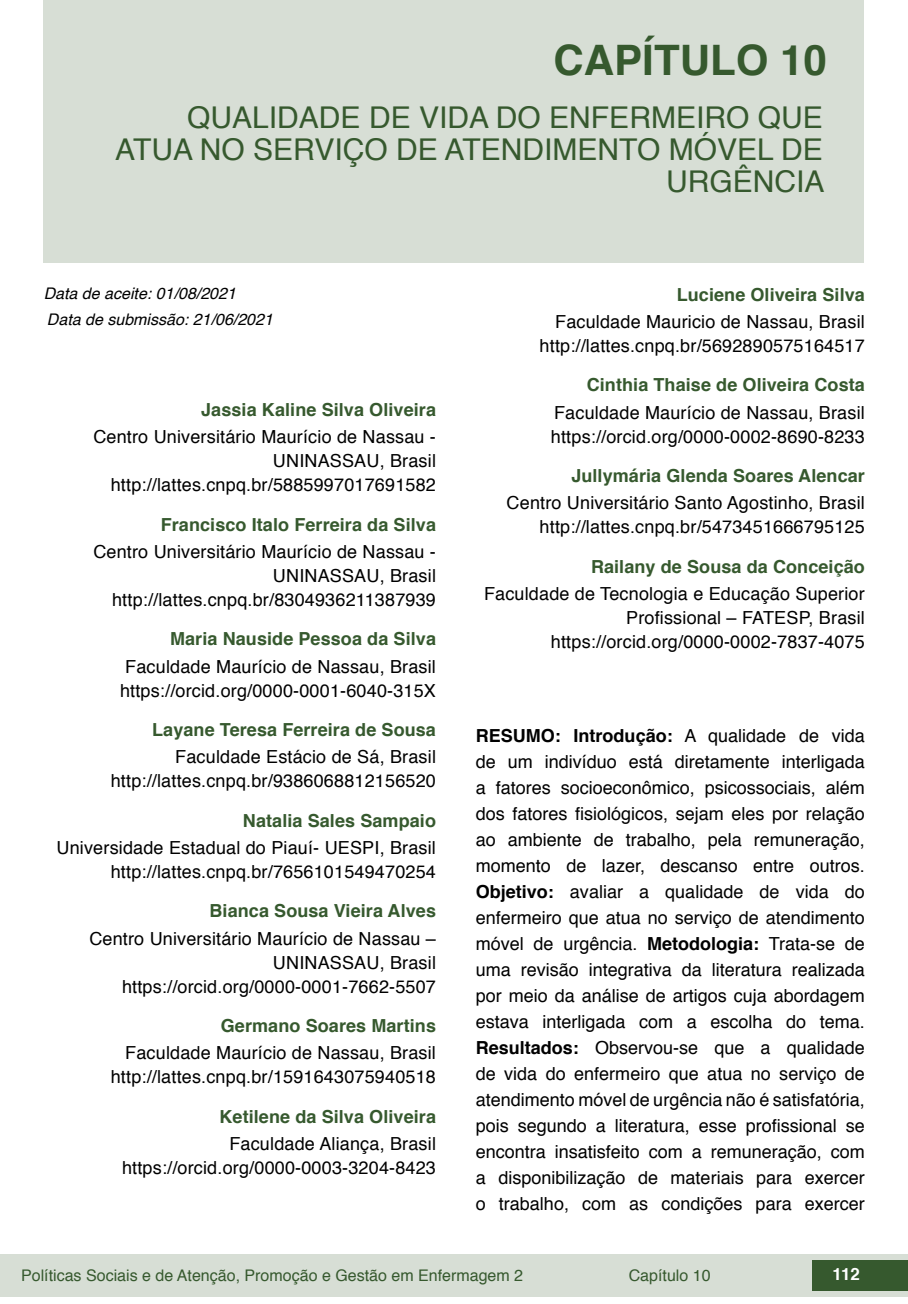
<style>
.page{position:relative;width:908px;height:1304px;background:#fff}
.page>*{position:absolute;margin:0;border:0;box-sizing:border-box;transform-origin:0 0}
.t1{font:700 42px "Helvetica";color:#36592e}
.t2{font:30px/32px "Helvetica";color:#36592e;text-align:right}
.t3{font:18px/26px "Helvetica";letter-spacing:.01em;color:#000;text-align:right}
.t4{font:700 18px "Helvetica";letter-spacing:.005em;color:#36592e}
.t5{font:700 16.8px "Helvetica";color:#fff}
.t6{font:16px "Helvetica";color:#36592e}
.t7{font:italic 16px "Helvetica";color:#000}
.s1{font-weight:700}
</style>
<div class="page">
<div style="left:0;top:1254px;width:906px;height:43px;background:#d7ded5"></div>
<div style="left:812px;top:1261px;width:95px;height:30px;background:#36592e"></div>
<div style="left:44px;top:0;width:819px;height:263px;background:#d7ded5"></div>
<h1 class="t1" style="left:553px;top:26px;width:275px">CAPÍTULO 10</h1>
<h2 class="t2" style="left:115px;top:103px;width:710px">QUALIDADE DE VIDA DO ENFERMEIRO QUE<br>ATUA NO SERVIÇO DE ATENDIMENTO MÓVEL DE<br>URGÊNCIA</h2>
<p class="t7" style="left:44px;top:280px;width:194px">Data de aceite: 01/08/2021</p>
<p class="t7" style="left:47px;top:307px;width:227px">Data de submissão: 21/06/2021</p>
<p class="t4" style="left:201px;top:395px;width:236px">Jassia Kaline Silva Oliveira</p>
<p class="t3" style="left:93px;top:426px;width:344px;line-height:24px">Centro Universitário Maurício de Nassau -<br>UNINASSAU, Brasil http://lattes.cnpq.br/5885997017691582</p>
<p class="t4" style="left:161px;top:510px;width:277px">Francisco Italo Ferreira da Silva</p>
<p class="t3" style="left:93px;top:540px;width:344px;line-height:24px">Centro Universitário Maurício de Nassau -<br>UNINASSAU, Brasil http://lattes.cnpq.br/8304936211387939</p>
<p class="t4" style="left:170px;top:625px;width:267px">Maria Nauside Pessoa da Silva</p>
<p class="t3" style="left:120px;top:655px;width:317px;line-height:24px;text-align:left">Faculdade Maurício de Nassau, Brasil https://orcid.org/0000-0001-6040-315X</p>
<p class="t4" style="left:152px;top:715px;width:285px">Layane Teresa Ferreira de Sousa</p>
<p class="t3" style="left:111px;top:746px;width:326px;line-height:24px">Faculdade Estácio de Sá, Brasil http://lattes.cnpq.br/9386068812156520</p>
<p class="t4" style="left:243px;top:806px;width:194px">Natalia Sales Sampaio</p>
<p class="t3" style="left:56px;top:836px;width:381px;line-height:24px">Universidade Estadual do Piauí- UESPI, Brasil http://lattes.cnpq.br/7656101549470254</p>
<p class="t4" style="left:209px;top:897px;width:228px">Bianca Sousa Vieira Alves</p>
<p class="t3" style="left:89px;top:927px;width:348px;line-height:24px">Centro Universitário Maurício de Nassau –<br>UNINASSAU, Brasil https://orcid.org/0000-0001-7662-5507</p>
<p class="t4" style="left:221px;top:1011px;width:216px">Germano Soares Martins</p>
<p class="t3" style="left:111px;top:1042px;width:326px;line-height:24px">Faculdade Maurício de Nassau, Brasil http://lattes.cnpq.br/1591643075940518</p>
<p class="t4" style="left:219px;top:1102px;width:218px">Ketilene da Silva Oliveira</p>
<p class="t3" style="left:122px;top:1132px;width:315px;line-height:24px">Faculdade Aliança, Brasil https://orcid.org/0000-0003-3204-8423</p>
<p class="t4" style="left:676px;top:280px;width:189px">Luciene Oliveira Silva</p>
<p class="t3" style="left:539px;top:310px;width:326px;line-height:24px">Faculdade Mauricio de Nassau, Brasil http://lattes.cnpq.br/5692890575164517</p>
<p class="t4" style="left:586px;top:370px;width:279px">Cinthia Thaise de Oliveira Costa</p>
<p class="t3" style="left:550px;top:401px;width:315px;line-height:24px;text-align:left">Faculdade Maurício de Nassau, Brasil https://orcid.org/0000-0002-8690-8233</p>
<p class="t4" style="left:571px;top:461px;width:295px">Jullymária Glenda Soares Alencar</p>
<p class="t3" style="left:506px;top:492px;width:359px;line-height:24px">Centro Universitário Santo Agostinho, Brasil http://lattes.cnpq.br/5473451666795125</p>
<p class="t4" style="left:590px;top:552px;width:275px">Railany de Sousa da Conceição</p>
<p class="t3" style="left:484px;top:582px;width:382px;line-height:24px">Faculdade de Tecnologia e Educação Superior<br>Profissional – FATESP, Brasil https://orcid.org/0000-0002-7837-4075</p>
<p class="t3" style="left:475px;top:723px;width:390px;text-align:justify"><span class="s1">RESUMO: Introdução:</span> A qualidade de vida de um indivíduo está diretamente interligada a fatores socioeconômico, psicossociais, além dos fatores fisiológicos, sejam eles por relação ao ambiente de trabalho, pela remuneração, momento de lazer, descanso entre outros.<br><span class="s1">Objetivo:</span> avaliar a qualidade de vida do enfermeiro que atua no serviço de atendimento móvel de urgência. <span class="s1">Metodologia:</span> Trata-se de uma revisão integrativa da literatura realizada por meio da análise de artigos cuja abordagem estava interligada com a escolha do tema.<br><span class="s1">Resultados:</span> Observou-se que a qualidade de vida do enfermeiro que atua no serviço de atendimento móvel de urgência não é satisfatória, pois segundo a literatura, esse profissional se encontra insatisfeito com a remuneração, com a disponibilização de materiais para exercer o trabalho, com as condições para exercer</p>
<p class="t6" style="left:21px;top:1263px;width:503px">Políticas Sociais e de Atenção, Promoção e Gestão em Enfermagem 2</p>
<p class="t6" style="left:628px;top:1263px;width:83px">Capítulo 10</p>
<p class="t5" style="left:832px;top:1261px;width:29px">112</p>
</div>
